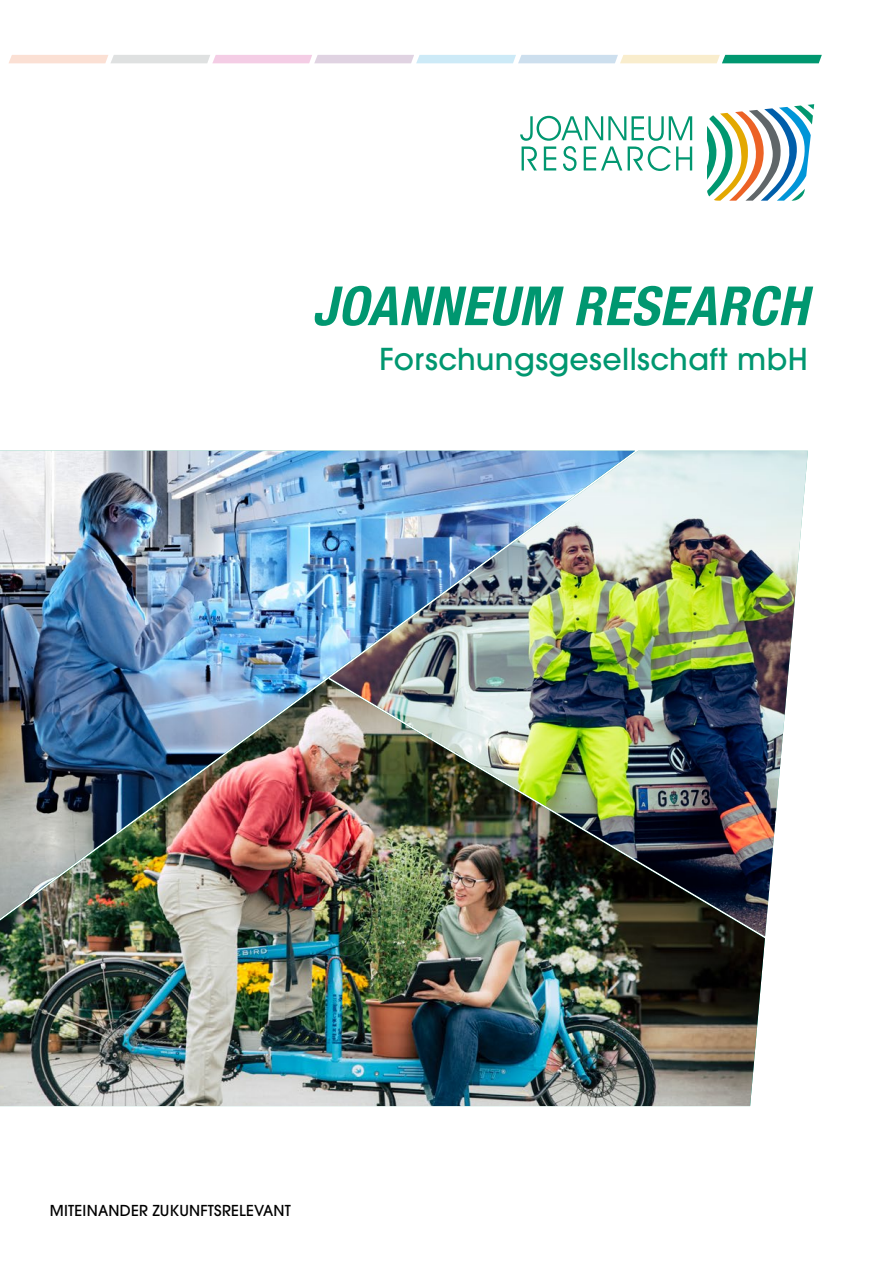
<style>
.page{position:relative;width:893px;height:1263px;background:#fff}
.page>*{position:absolute;margin:0;border:0;box-sizing:border-box;transform-origin:0 0}
.t1{font:italic 700 condensed 54px "Helvetica Neue LT Pro";letter-spacing:.015em;color:#009770}
.t2{font:500 30px "ITC Avant Garde Std";letter-spacing:.015em;color:#009770}
.t3{font:500 15px "ITC Avant Garde Std";letter-spacing:.015em;color:#000}
</style>
<div class="page">
<svg style="left:520px;top:116px;width:172px;height:55px"></svg>
<svg style="left:707px;top:104px;width:107px;height:97px"></svg>
<svg style="left:9px;top:55px;width:813px;height:8px;background:#cad7d5"></svg>
<img style="left:0;top:451px;width:330px;height:227px">
<img style="left:0;top:678px;width:765px;height:428px">
<img style="left:330px;top:451px;width:478px;height:485px">
<h1 class="t1" style="left:312px;top:273px;width:497px">JOANNEUM RESEARCH</h1>
<h2 class="t2" style="left:380px;top:340px;width:430px">Forschungsgesellschaft mbH</h2>
<p class="t3" style="left:50px;top:1201px;width:242px">MITEINANDER ZUKUNFTSRELEVANT</p>
</div>
